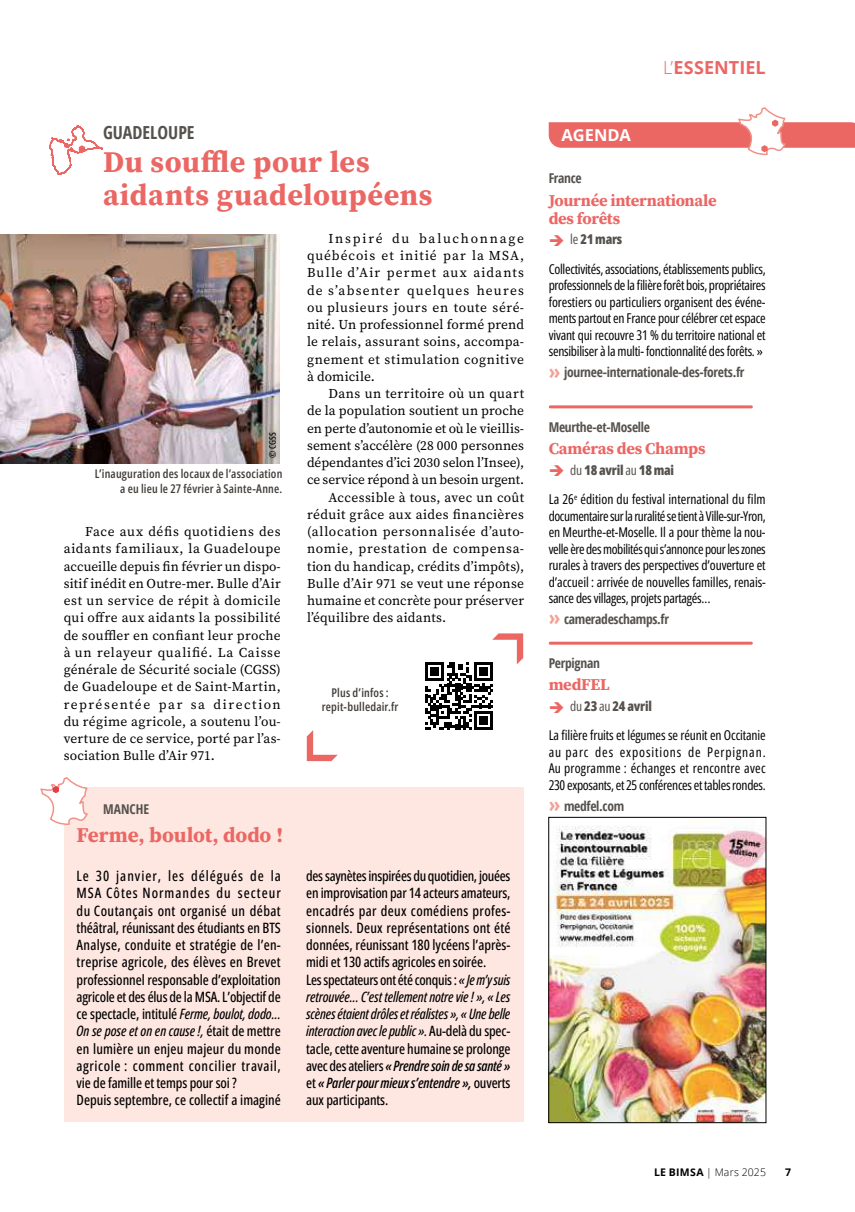
<style>
.page{position:relative;width:855px;height:1212px;background:#fff}
.page>*{position:absolute;margin:0;border:0;box-sizing:border-box;transform-origin:0 0}
.t1{font:700 30px/33px "Source Serif 4";letter-spacing:.015em;color:#eb6764}
.t2{font:700 21px "Source Serif 4";letter-spacing:-.01em;color:#eb6764}
.t3{font:700 18px "Open Sans";letter-spacing:.005em;color:#eb6764}
.t4{font:700 condensed 18px "Open Sans";color:#55524e}
.t5{font:700 16.5px/18px "Source Serif 4";letter-spacing:-.02em;color:#eb6764}
.t6{font:700 16.5px "Open Sans";color:#fff}
.t7{font:500 14.25px/17.2px "Open Sans Condensed";color:#000}
.t8{font:13.5px/17.2px "Source Serif 4";letter-spacing:.015em;color:#000;text-align:justify}
.t9{font:13.5px/16.5px "Open Sans Condensed";letter-spacing:-.02em;color:#000;text-align:justify}
.t10{font:700 condensed 13.5px "Open Sans";letter-spacing:-.02em;color:#55524e}
.t11{font:13.5px "Source Serif 4";letter-spacing:-.005em;color:#000}
.t12{font:13.5px/29.2px "Open Sans Condensed";color:#000}
.t13{font:13.5px "Source Serif 4";letter-spacing:-.01em;color:#000}
.t14{font:13.5px "Source Serif 4";letter-spacing:.045em;color:#000}
.t15{font:13.5px "Source Serif 4";letter-spacing:.05em;color:#000}
.t16{font:600 12px/14.4px "Open Sans Condensed";letter-spacing:.015em;color:#413c38;text-align:right}
.t17{font:300 10.5px "Open Sans";letter-spacing:.015em;color:#000}
.t18{font:700 10.5px "Open Sans";color:#000}
.t19{font:500 9px "Open Sans Condensed";color:#000}
.s1{font-style:italic}
.s2{font-weight:600;font-style:italic}
.s3{font-weight:300}
.s4{color:#55524e}
.s5{font-weight:800;color:#55524e}
.s6{font-size:21px;color:#f4a195}
.s7{font-weight:700}
</style>
<div class="page">
<hr style="left:550px;top:405px;width:201px;height:3px;background:#eb6764">
<hr style="left:550px;top:642px;width:201px;height:3px;background:#eb6764">
<img style="left:0;top:235px;width:280px;height:229px">
<div style="left:265px;top:428px;width:15px;height:34px;background:#000;opacity:.46"></div>
<div style="left:64px;top:787px;width:459px;height:335px;background:#fee7e1"></div>
<svg style="left:425px;top:633px;width:98px;height:97px"></svg>
<svg style="left:307px;top:730px;width:31px;height:31px"></svg>
<svg style="left:40px;top:777px;width:48px;height:48px"></svg>
<img style="left:550px;top:821px;width:214px;height:300px">
<div style="left:548px;top:817px;width:218px;height:306px;border:1px solid #000"></div>
<svg style="left:549px;top:107px;width:306px;height:49px"></svg>
<svg style="left:49px;top:125px;width:54px;height:50px"></svg>
<p class="t4" style="left:103px;top:120px;width:93px">GUADELOUPE</p>
<h1 class="t1" style="left:103px;top:145px;width:331px">Du souffle pour les aidants guadeloupéens</h1>
<p class="t19" style="left:266px;top:458px;width:27px;rotate:-90deg">© CGSS</p>
<p class="t16" style="left:95px;top:467px;width:189px">L’inauguration des locaux de l’association a eu lieu le 27 février à Sainte-Anne.</p>
<p class="t8" style="left:64px;top:523px;width:218px;text-indent:21px">Face aux défis quotidiens des aidants familiaux, la Guadeloupe accueille depuis fin février un dispo&shy;sitif inédit en Outre-mer. Bulle d’Air est un service de répit à domicile qui offre aux aidants la possibilité de souffler en confiant leur proche à un relayeur qualifié. La Caisse générale de Sécurité sociale (CGSS) de Guadeloupe et de Saint-Martin, représentée par sa direction du régime agricole, a soutenu l’ou&shy;verture de ce service, porté par l’as&shy;sociation Bulle d’Air 971.</p>
<p class="t8" style="left:307px;top:230px;width:218px;text-indent:21px">Inspiré du baluchonnage québécois et initié par la MSA, Bulle d’Air permet aux aidants de s’absenter quelques heures ou plusieurs jours en toute séré&shy;nité. Un professionnel formé prend le relais, assurant soins, accompa&shy;gnement et stimulation cognitive à domicile.</p>
<p class="t8" style="left:328px;top:385px;width:197px">Dans un territoire où un quart</p>
<p class="t8" style="left:307px;top:402px;width:218px">de la population soutient un proche</p>
<p class="t11" style="left:307px;top:419px;width:218px">en perte d’autonomie et où le vieillis-</p>
<p class="t8" style="left:307px;top:437px;width:218px">sement s’accélère (28 000 personnes</p>
<p class="t11" style="left:307px;top:453px;width:218px">dépendantes d’ici 2030 selon l’Insee),</p>
<p class="t13" style="left:307px;top:471px;width:218px">ce service répond à un besoin urgent.</p>
<p class="t8" style="left:328px;top:488px;width:197px">Accessible à tous, avec un coût</p>
<p class="t8" style="left:307px;top:506px;width:218px">réduit grâce aux aides financières</p>
<p class="t14" style="left:307px;top:522px;width:218px">(allocation personnalisée d’auto-</p>
<p class="t15" style="left:307px;top:540px;width:218px">nomie, prestation de compensa-</p>
<p class="t8" style="left:307px;top:557px;width:218px">tion du handicap, crédits d’impôts),</p>
<p class="t8" style="left:307px;top:575px;width:218px">Bulle d’Air 971 se veut une réponse</p>
<p class="t8" style="left:307px;top:592px;width:218px">humaine et concrète pour préserver</p>
<p class="t8" style="left:307px;top:609px;width:140px">l’équilibre des aidants.</p>
<p class="t16" style="left:322px;top:685px;width:78px;text-align:center">Plus d’infos : repit-bulledair.fr</p>
<p class="t10" style="left:103px;top:800px;width:47px">MANCHE</p>
<h2 class="t2" style="left:77px;top:821px;width:208px">Ferme, boulot, dodo !</h2>
<p class="t7" style="left:77px;top:867px;width:206px">Le 30 janvier, les délégués de la MSA Côtes Normandes du secteur du Coutançais ont organisé un débat théâtral, réunissant des étudiants en BTS Analyse, conduite et stratégie de l’en&shy;treprise agricole, des élèves en Brevet professionnel responsable d’exploitation agricole et des élus de la MSA.L’objectif de ce spectacle, intitulé <span class="s1">Ferme, boulot, dodo… On se pose et on en cause !,</span> était de mettre en lumière un enjeu majeur du monde agricole : comment concilier travail, vie de famille et temps pour soi ?<br>Depuis septembre, ce collectif a imaginé</p>
<p class="t7" style="left:306px;top:867px;width:206px">des saynètesinspirées du quotidien, jouées en improvisation par 14 acteurs amateurs, encadrés par deux comédiens profes&shy;sionnels. Deux représentations ont été données, réunissant 180 lycéens l’après&shy;midi et 130 actifs agricoles en soirée.<br>Les spectateurs ont été conquis : <span class="s1">« Je m’y suis retrouvée… C’est tellement notre vie ! », « Les scènes étaient drôles et réalistes », « Une belle interaction avec le public ».</span> Au-delà du spec&shy;tacle, cette aventure humaine se prolonge avec des ateliers <span class="s2">« Prendre soin de sa santé » </span>et <span class="s2">« Parler pour mieux s’entendre »,</span> ouverts aux participants.</p>
<p class="t6" style="left:561px;top:123px;width:71px">AGENDA</p>
<p class="t3" style="left:663px;top:54px;width:104px"><span class="s3">L’</span>ESSENTIEL</p>
<p class="t10" style="left:549px;top:169px;width:35px">France</p>
<p class="t5" style="left:549px;top:191px;width:169px">Journée internationale des forêts</p>
<p class="t9" style="left:549px;top:225px;width:218px;line-height:29.2px;text-indent:22px"><span class="s4">le</span> <span class="s5">21 mars<br></span>Collectivités, associations, établissements publics,</p>
<p class="t9" style="left:548px;top:277px;width:218px">professionnels de la filière forêt bois, propriétaires forestiers ou particuliers organisent des événe‑ ments partout en France pour célébrer cet espace vivant qui recouvre 31 % du territoire national et sensibiliser à la multi‑ fonctionnalité des forêts. »</p>
<p class="t10" style="left:549px;top:363px;width:197px"><span class="s6">»</span> journee-internationale-des-forets.fr</p>
<p class="t10" style="left:549px;top:418px;width:103px">Meurthe-et-Moselle</p>
<p class="t5" style="left:549px;top:439px;width:158px">Caméras des Champs</p>
<p class="t12" style="left:549px;top:455px;width:218px;text-indent:22px"><span class="s4">du</span> <span class="s5">18 avril</span> <span class="s4">au</span> <span class="s5">18 mai<br></span>La 26<sup>e</sup> édition du festival international du film</p>
<p class="t9" style="left:549px;top:507px;width:218px">documentaire surla ruralité se tient à Ville-sur-Yron, en Meurthe-et-Moselle. Il a pour thème la nou‑ velle èredesmobilitésquis’annoncepourles zones rurales à travers des perspectives d’ouverture et d’accueil : arrivée de nouvelles familles, renais‑ sance des villages, projets partagés…</p>
<p class="t10" style="left:549px;top:610px;width:122px"><span class="s6">»</span> cameradeschamps.fr</p>
<p class="t10" style="left:549px;top:654px;width:53px">Perpignan</p>
<p class="t5" style="left:549px;top:675px;width:63px">medFEL</p>
<p class="t9" style="left:549px;top:691px;width:218px;line-height:29.2px;text-indent:22px"><span class="s4">du</span> <span class="s5">23</span> <span class="s4">au</span> <span class="s5">24 avril<br></span>La filière fruits et légumes se réunit en Occitanie</p>
<p class="t9" style="left:549px;top:743px;width:218px">au parc des expositions de Perpignan.<br>Au programme : échanges et rencontre avec 230 exposants, et 25 conférences ettablesrondes.</p>
<p class="t10" style="left:549px;top:796px;width:77px"><span class="s6">»</span> medfel.com</p>
<p class="t17" style="left:654px;top:1165px;width:113px"><span class="s7">LE BIMSA</span> | Mars 2025</p>
<p class="t18" style="left:785px;top:1165px;width:7px">7</p>
</div>
